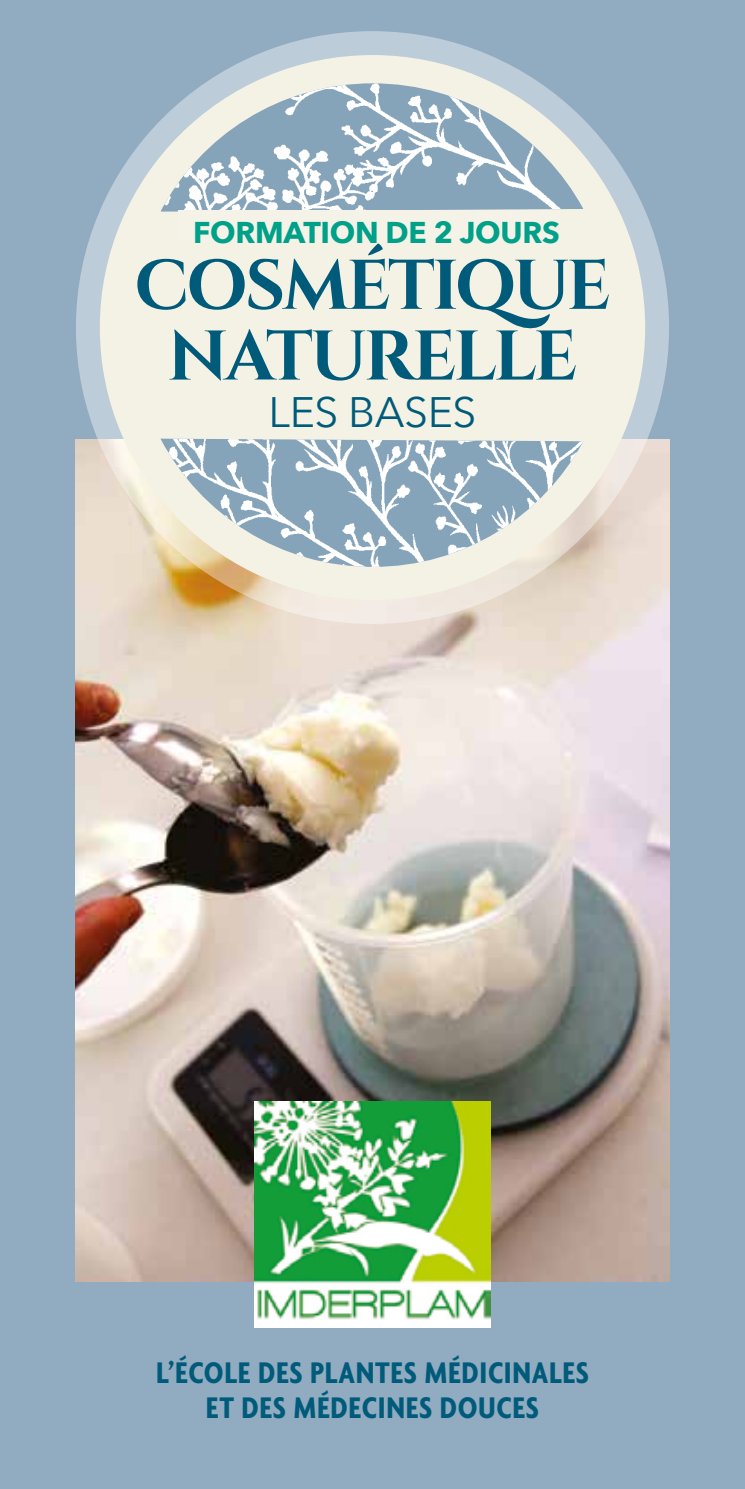
<style>
.page{position:relative;width:745px;height:1489px;background:#fff}
.page>*{position:absolute;margin:0;border:0;box-sizing:border-box;transform-origin:0 0}
.t1{font:700 70px/70.8px "Cinzel";letter-spacing:-.045em;color:#005b7a;text-align:center}
.t2{font:42.5px "Avenir Next";letter-spacing:-.01em;color:#005b7a}
.t3{font:700 condensed 32.25px/34.2px "Agenda";letter-spacing:.02em;color:#005b7a;text-align:center}
.t4{font:700 30px "Avenir Next";letter-spacing:-.01em;color:#00a089}
</style>
<div class="page">
<div style="left:0;top:0;width:744px;height:1488px;background:#91abc0"></div>
<img style="left:76px;top:439px;width:592px;height:841px">
<img style="left:254px;top:1101px;width:236px;height:226px">
<svg style="left:76px;top:31px;width:592px;height:593px;background:#ced4d7"></svg>
<div style="left:100px;top:55px;width:544px;height:545px;background:#f4f2e4;border-radius:50%"></div>
<img style="left:160px;top:438px;width:423px;height:129px">
<img style="left:160px;top:83px;width:423px;height:128px">
<div style="left:179px;top:210px;width:380px;height:30px;background:#f5f3e7"></div>
<p class="t4" style="left:193px;top:206px;width:368px">FORMATION DE 2 JOURS</p>
<h1 class="t1" style="left:134px;top:253px;width:477px">COSMÉTIQUE<br>NATURELLE</h1>
<h2 class="t2" style="left:268px;top:376px;width:209px">LES BASES</h2>
<p class="t3" style="left:156px;top:1354px;width:434px">L’ÉCOLE DES PLANTES MÉDICINALES<br>ET DES MÉDECINES DOUCES</p>
</div>
